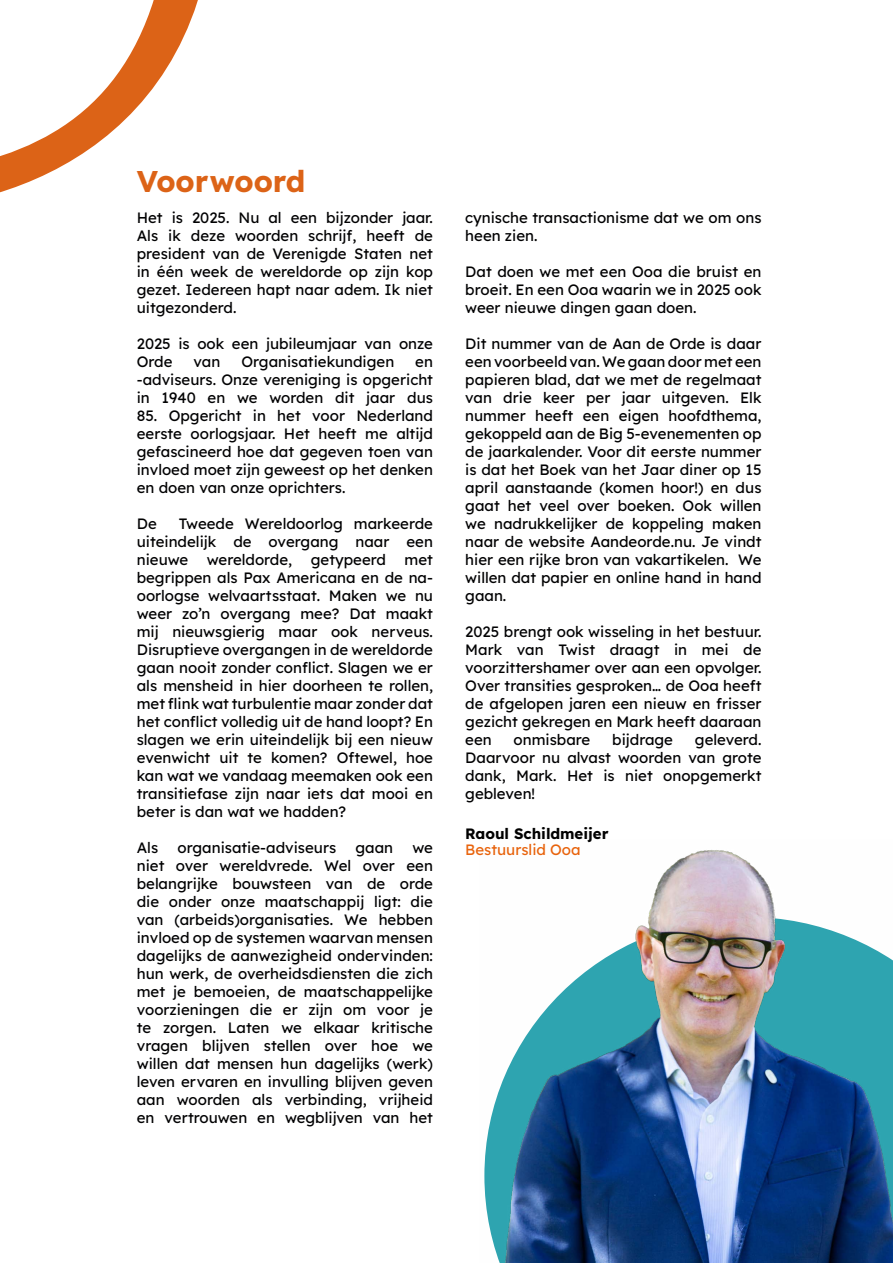
<style>
.page{position:relative;width:893px;height:1263px;background:#fff}
.page>*{position:absolute;margin:0;border:0;box-sizing:border-box;transform-origin:0 0}
.t1{font:30px "Lexend Deca";color:#dc6317}
.t2{font:15px/18px "Lexend Deca";color:#020203;text-align:justify}
.t3{font:700 15px "Lexend";color:#000}
.t4{font:15px "Lexend";color:#e9640d}
.s1{color:#000}
</style>
<div class="page">
<img style="left:484px;top:850px;width:409px;height:413px">
<svg style="left:0;top:0;width:198px;height:193px"></svg>
<h1 class="t1" style="left:137px;top:159px;width:170px">Voorwoord</h1>
<p class="t2" style="left:137px;top:208px;width:298px">Het is 2025. Nu al een bijzonder jaar.<br>Als ik deze woorden schrijf, heeft de president van de Verenigde Staten net in één week de wereldorde op zijn kop gezet. Iedereen hapt naar adem. Ik niet uitgezonderd.</p>
<p class="t2" style="left:137px;top:334px;width:298px">2025 is ook een jubileumjaar van onze<br>Orde</p>
<p class="t2" style="left:194px;top:352px;width:28px">van</p>
<p class="t2" style="left:241px;top:352px;width:154px">Organisatiekundigen</p>
<p class="t2" style="left:137px;top:352px;width:298px;text-indent:279px">en -adviseurs. Onze vereniging is opgericht in 1940 en we worden dit jaar dus</p>
<p class="t2" style="left:137px;top:406px;width:298px">85. Opgericht in het voor Nederland eerste oorlogsjaar. Het heeft me altijd gefascineerd hoe dat gegeven toen van invloed moet zijn geweest op het denken en doen van onze oprichters.</p>
<p class="t2" style="left:137px;top:514px;width:22px">De</p>
<p class="t2" style="left:137px;top:514px;width:298px;text-indent:42px">Tweede Wereldoorlog markeerde uiteindelijk de overgang naar een nieuwe wereldorde, getypeerd met begrippen als Pax Americana en de na&shy;oorlogse welvaartsstaat. Maken we nu weer zo’n overgang mee? Dat maakt mij nieuwsgierig maar ook nerveus.<br>Disruptieve overgangen in de wereldorde gaan nooit zonder conflict. Slagen we er als mensheid in hier doorheen te rollen, met flink wat turbulentie maar zonder dat het conflict volledig uit de hand loopt? En slagen we erin uiteindelijk bij een nieuw evenwicht uit te komen? Oftewel, hoe kan wat we vandaag meemaken ook een transitiefase zijn naar iets dat mooi en beter is dan wat we hadden?</p>
<p class="t2" style="left:137px;top:838px;width:23px">Als</p>
<p class="t2" style="left:177px;top:838px;width:160px">organisatie-adviseurs</p>
<p class="t2" style="left:356px;top:838px;width:39px">gaan</p>
<p class="t2" style="left:137px;top:838px;width:298px;text-indent:276px">we niet over wereldvrede. Wel over een belangrijke bouwsteen van de orde die onder onze maatschappij ligt: die van (arbeids)organisaties. We hebben invloed op de systemen waarvan mensen dagelijks de aanwezigheid ondervinden: hun werk, de overheidsdiensten die zich met je bemoeien, de maatschappelijke voorzieningen die er zijn om voor je te zorgen. Laten we elkaar kritische vragen blijven stellen over hoe we willen dat mensen hun dagelijks (werk) leven ervaren en invulling blijven geven aan woorden als verbinding, vrijheid en vertrouwen en wegblijven van het</p>
<p class="t2" style="left:465px;top:208px;width:298px">cynische transactionisme dat we om ons heen zien.</p>
<p class="t2" style="left:465px;top:262px;width:298px">Dat doen we met een Ooa die bruist en broeit. En een Ooa waarin we in 2025 ook weer nieuwe dingen gaan doen.</p>
<p class="t2" style="left:465px;top:334px;width:298px">Dit nummer van de Aan de Orde is daar een voorbeeld van. We gaan door met een papieren blad, dat we met de regelmaat van drie keer per jaar uitgeven. Elk nummer heeft een eigen hoofdthema, gekoppeld aan de Big 5-evenementen op de jaarkalender. Voor dit eerste nummer is dat het Boek van het Jaar diner op 15 april aanstaande (komen hoor!) en dus gaat het veel over boeken. Ook willen we nadrukkelijker de koppeling maken naar de website <span class="s1">Aandeorde.nu.</span> Je vindt hier een rijke bron van vakartikelen. We willen dat papier en online hand in hand gaan.</p>
<p class="t2" style="left:465px;top:622px;width:298px">2025 brengt ook wisseling in het bestuur.<br>Mark van Twist draagt in mei de voorzittershamer over aan een opvolger.<br>Over transities gesproken… de Ooa heeft de afgelopen jaren een nieuw en frisser gezicht gekregen en Mark heeft daaraan een</p>
<p class="t2" style="left:514px;top:730px;width:78px">onmisbare</p>
<p class="t2" style="left:612px;top:730px;width:62px">bijdrage</p>
<p class="t2" style="left:465px;top:730px;width:298px;text-indent:230px">geleverd.<br>Daarvoor nu alvast woorden van grote dank, Mark. Het is niet onopgemerkt gebleven!</p>
<p class="t3" style="left:465px;top:823px;width:145px">Raoul Schildmeijer</p>
<p class="t4" style="left:465px;top:839px;width:117px">Bestuurslid Ooa</p>
</div>
